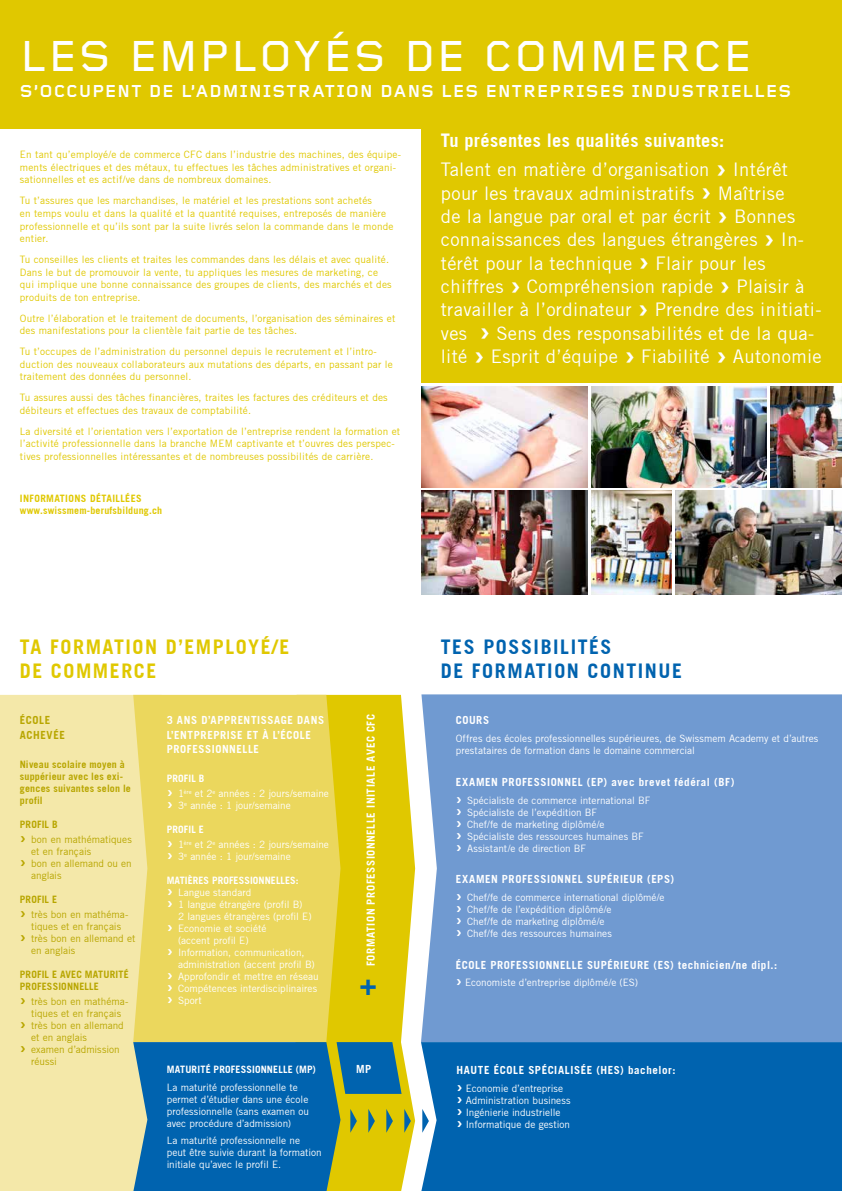
<style>
.page{position:relative;width:842px;height:1191px;background:#fff}
.page>*{position:absolute;margin:0;border:0;box-sizing:border-box;transform-origin:0 0}
.t1{font:500 45px "Foundry Gridnik";letter-spacing:.035em;color:#fff}
.t2{font:700 28px "Trade Gothic";color:#0063af}
.t3{font:700 19.7px/23.3px "Trade Gothic";letter-spacing:.08em;color:#0063af}
.t4{font:700 19.7px/23.3px "Trade Gothic";letter-spacing:.08em;color:#e0c800}
.t5{font:18.4px/23.3px "Trade Gothic";letter-spacing:.02em;color:#fff}
.t6{font:700 18px "Foundry Gridnik";letter-spacing:.055em;color:#fff}
.t7{font:700 11px/14px "Trade Gothic";letter-spacing:.055em;color:#fff}
.t8{font:700 11px/14px "Trade Gothic";letter-spacing:.055em;color:#b8a600}
.t9{font:10px/12.5px "Trade Gothic";letter-spacing:.02em;color:#e0c800}
.t10{font:10px/12px "Trade Gothic";color:#fff}
.t11{font:10px/14.8px "Trade Gothic";color:#b8a600}
.t12{font:700 10px/12px "Trade Gothic";letter-spacing:.02em;color:#b8a600}
.t13{font:700 10px "Trade Gothic";letter-spacing:.01em;color:#fff}
.t14{font:700 10px/12.5px "Trade Gothic";letter-spacing:.02em;color:#e0c800}
.s1{font-weight:700}
.s2{font-weight:700;font-size:31.1px}
.s3{font-weight:700;font-size:18px}
</style>
<div class="page">
<div style="left:0;top:0;width:842px;height:488px;background:#e0c800"></div>
<div style="left:0;top:129px;width:421px;height:376px;background:#fff"></div>
<div style="left:0;top:695px;width:133px;height:496px;background:#f4e8a9"></div>
<div style="left:421px;top:694px;width:421px;height:348px;background:#709ad1"></div>
<div style="left:421px;top:1042px;width:421px;height:149px;background:#0063af"></div>
<svg style="left:340px;top:695px;width:75px;height:446px;background:#e2cc17"></svg>
<svg style="left:133px;top:695px;width:207px;height:347px;background:#ead75c"></svg>
<svg style="left:422px;top:1108px;width:7px;height:24px"></svg>
<img style="left:770px;top:386px;width:72px;height:102px">
<img style="left:421px;top:386px;width:167px;height:102px">
<img style="left:591px;top:386px;width:176px;height:102px">
<hr style="left:767px;top:385px;width:3px;height:122px;background:#fff">
<hr style="left:588px;top:385px;width:3px;height:125px;background:#fff">
<hr style="left:410px;top:383px;width:432px;height:3px;background:#fff">
<svg style="left:133px;top:1042px;width:278px;height:149px;background:#347b8e"></svg>
<img style="left:421px;top:490px;width:251px;height:105px">
<img style="left:675px;top:490px;width:167px;height:105px">
<hr style="left:588px;top:489px;width:3px;height:125px;background:#fff">
<h1 class="t1" style="left:20px;top:31px;width:734px">LES EMPLOYÉS DE COMMERCE</h1>
<h3 class="t6" style="left:20px;top:81px;width:773px">S’OCCUPENT DE L’ADMINISTRATION DANS LES ENTREPRISES INDUSTRIELLES</h3>
<p class="t9" style="left:20px;top:148px;width:383px">En tant qu’employé/e de commerce CFC dans l’industrie des machines, des équipe&shy;ments électriques et des métaux, tu effectues les tâches administratives et organi&shy;sationnelles et es actif/ve dans de nombreux domaines.</p>
<p class="t9" style="left:20px;top:194px;width:375px">Tu t’assures que les marchandises, le matériel et les prestations sont achetés<br>en temps voulu et dans la qualité et la quantité requises, entreposés de manière professionnelle et qu’ils sont par la suite livrés selon la commande dans le monde entier.</p>
<p class="t9" style="left:20px;top:253px;width:373px">Tu conseilles les clients et traites les commandes dans les délais et avec qualité.<br>Dans le but de promouvoir la vente, tu appliques les mesures de marketing, ce qui implique une bonne connaissance des groupes de clients, des marchés et des produits de ton entreprise.</p>
<p class="t9" style="left:20px;top:311px;width:377px">Outre l’élaboration et le traitement de documents, l’organisation des séminaires et des manifestations pour la clientèle fait partie de tes tâches.</p>
<p class="t9" style="left:20px;top:345px;width:374px">Tu t’occupes de l’administration du personnel depuis le recrutement et l’intro&shy;duction des nouveaux collaborateurs aux mutations des départs, en passant par le traitement des données du personnel.</p>
<p class="t9" style="left:20px;top:391px;width:369px">Tu assures aussi des tâches financières, traites les factures des créditeurs et des débiteurs et effectues des travaux de comptabilité.</p>
<p class="t9" style="left:20px;top:424px;width:382px">La diversité et l’orientation vers l’exportation de l’entreprise rendent la formation et l’activité professionnelle dans la branche MEM captivante et t’ouvres des perspec&shy;tives professionnelles intéressantes et de nombreuses possibilités de carrière.</p>
<p class="t14" style="left:20px;top:491px;width:144px">INFORMATIONS DÉTAILLÉES www.swissmem-berufsbildung.ch</p>
<h3 class="t5" style="left:441px;top:125px;width:349px;line-height:29.3px"><span class="s1">Tu présentes les qualités suivantes:<br></span>Talent en matière d’organisation <span class="s2">›</span> Intérêt</h3>
<p class="t5" style="left:441px;top:181px;width:382px">pour les travaux administratifs <span class="s2">›</span> Maîtrise<br>de la langue par oral et par écrit <span class="s2">›</span> Bonnes connaissances des langues étrangères <span class="s2">›</span> In&shy;térêt pour la technique <span class="s2">›</span> Flair pour les chiffres <span class="s2">›</span> Compréhension rapide <span class="s2">›</span> Plaisir à travailler à l’ordinateur <span class="s2">›</span> Prendre des initiati&shy;ves <span class="s2">›</span> Sens des responsabilités et de la qua&shy;lité <span class="s2">›</span> Esprit d’équipe <span class="s2">›</span> Fiabilité <span class="s2">›</span> Autonomie</p>
<h3 class="t4" style="left:20px;top:635px;width:271px">TA FORMATION D’EMPLOYÉ/E<br>DE COMMERCE</h3>
<h3 class="t3" style="left:441px;top:635px;width:243px">TES POSSIBILITÉS<br>DE FORMATION CONTINUE</h3>
<p class="t8" style="left:20px;top:713px;width:47px">ÉCOLE<br>ACHEVÉE</p>
<p class="t12" style="left:20px;top:758px;width:113px">Niveau scolaire moyen à suppérieur avec les exi&shy;gences suivantes selon le profil</p>
<p class="t11" style="left:20px;top:817px;width:113px"><span class="s1">PROFIL B<br></span><span class="s3">›</span> bon en mathématiques</p>
<p class="t11" style="left:31px;top:844px;width:62px">et en français</p>
<p class="t11" style="left:20px;top:856px;width:113px"><span class="s3">›</span> bon en allemand ou en</p>
<p class="t11" style="left:31px;top:868px;width:32px">anglais</p>
<p class="t11" style="left:20px;top:892px;width:110px"><span class="s1">PROFIL E<br></span><span class="s3">›</span> très bon en mathéma-</p>
<p class="t11" style="left:31px;top:918px;width:91px">tiques et en français</p>
<p class="t11" style="left:20px;top:930px;width:117px"><span class="s3">›</span> très bon en allemand et</p>
<p class="t11" style="left:31px;top:942px;width:46px">en anglais</p>
<p class="t12" style="left:20px;top:968px;width:111px">PROFIL E AVEC MATURITÉ<br>PROFESSIONNELLE</p>
<p class="t11" style="left:20px;top:993px;width:110px"><span class="s3">›</span> très bon en mathéma-</p>
<p class="t11" style="left:31px;top:1005px;width:91px">tiques et en français</p>
<p class="t11" style="left:20px;top:1017px;width:106px"><span class="s3">›</span> très bon en allemand</p>
<p class="t11" style="left:31px;top:1029px;width:57px">et en anglais</p>
<p class="t11" style="left:20px;top:1041px;width:101px"><span class="s3">›</span> examen d’admission</p>
<p class="t11" style="left:31px;top:1053px;width:27px">réussi</p>
<p class="t7" style="left:167px;top:713px;width:159px">3 ANS D’APPRENTISSAGE DANS<br>L’ENTPREPRISE ET À L’ÉCOLE<br>PROFESSIONNELLE</p>
<p class="t10" style="left:167px;top:771px;width:164px;line-height:14.8px"><span class="s1">PROFIL B<br></span><span class="s3">›</span> 1<sup>ère</sup> et 2<sup>e</sup> années : 2 jours/semaine</p>
<p class="t10" style="left:167px;top:799px;width:126px"><span class="s3">›</span> 3<sup>e</sup> année : 1 jour/semaine</p>
<p class="t10" style="left:167px;top:822px;width:164px;line-height:14.8px"><span class="s1">PROFIL E<br></span><span class="s3">›</span> 1<sup>ère</sup> et 2<sup>e</sup> années : 2 jours/semaine</p>
<p class="t10" style="left:167px;top:850px;width:126px"><span class="s3">›</span> 3<sup>e</sup> année : 1 jour/semaine</p>
<p class="t13" style="left:167px;top:874px;width:133px">MATIÈRES PROFESSIONNELLES:</p>
<p class="t10" style="left:167px;top:886px;width:86px"><span class="s3">›</span> Langue standard</p>
<p class="t10" style="left:167px;top:898px;width:137px"><span class="s3">›</span> 1 langue étrangère (profil B)</p>
<p class="t10" style="left:178px;top:910px;width:135px">2 langues étrangères (profil E)</p>
<p class="t10" style="left:167px;top:922px;width:101px"><span class="s3">›</span> Economie et société</p>
<p class="t10" style="left:178px;top:934px;width:72px">(accent profil E)</p>
<p class="t10" style="left:167px;top:946px;width:139px"><span class="s3">›</span> Information, communication,</p>
<p class="t10" style="left:178px;top:958px;width:138px">administration (accent profil B)</p>
<p class="t10" style="left:167px;top:970px;width:154px"><span class="s3">›</span> Approfondir et mettre en réseau</p>
<p class="t10" style="left:167px;top:982px;width:152px"><span class="s3">›</span> Compétences interdisciplinaires</p>
<p class="t10" style="left:167px;top:994px;width:37px"><span class="s3">›</span> Sport</p>
<p class="t13" style="left:167px;top:1063px;width:151px">MATURITÉ PROFESSIONNELLE (MP)</p>
<p class="t10" style="left:167px;top:1081px;width:144px">La maturité professionnelle te permet d’étudier dans une école professionnelle (sans examen ou avec procédure d’admission)</p>
<p class="t10" style="left:167px;top:1134px;width:157px">La maturité professionnelle ne peut être suivie durant la formation initiale qu’avec le profil E.</p>
<p class="t7" style="left:364px;top:966px;width:254px;rotate:-90deg">FORMATION PROFESSIONNELLE INITIALE AVEC CFC</p>
<h2 class="t2" style="left:360px;top:968px;width:18px">+</h2>
<p class="t7" style="left:356px;top:1062px;width:17px">MP</p>
<p class="t7" style="left:456px;top:713px;width:35px">COURS</p>
<p class="t10" style="left:456px;top:732px;width:364px">Offres des écoles professionnelles supérieures, de Swissmem Academy et d’autres prestataires de formation dans le domaine commercial</p>
<p class="t7" style="left:456px;top:774px;width:280px">EXAMEN PROFESSIONNEL (EP) avec brevet fédéral (BF)</p>
<p class="t10" style="left:456px;top:794px;width:196px"><span class="s3">›</span> Spécialiste de commerce international BF <span class="s3">›</span> Spécialiste de l’expédition BF<br><span class="s3">›</span> Chef/fe de marketing diplômé/e<br><span class="s3">›</span> Spécialiste des ressources humaines BF <span class="s3">›</span> Assistant/e de direction BF</p>
<p class="t7" style="left:456px;top:872px;width:220px">EXAMEN PROFESSIONNEL SUPÉRIEUR (EPS)</p>
<p class="t10" style="left:456px;top:891px;width:210px"><span class="s3">›</span> Chef/fe de commerce international diplômé/e <span class="s3">›</span> Chef/fe de l’expédition diplômé/e<br><span class="s3">›</span> Chef/fe de marketing diplômé/e<br><span class="s3">›</span> Chef/fe des ressources humaines</p>
<p class="t7" style="left:456px;top:957px;width:323px">ÉCOLE PROFESSIONNELLE SUPÉRIEURE (ES) technicien/ne dipl.:</p>
<p class="t10" style="left:456px;top:976px;width:184px"><span class="s3">›</span> Economiste d’entreprise diplômé/e (ES)</p>
<p class="t7" style="left:456px;top:1063px;width:221px">HAUTE ÉCOLE SPÉCIALISÉE (HES) bachelor:</p>
<p class="t10" style="left:456px;top:1082px;width:116px"><span class="s3">›</span> Economie d’entreprise <span class="s3">›</span> Administration business <span class="s3">›</span> Ingénierie industrielle<br><span class="s3">›</span> Informatique de gestion</p>
</div>
